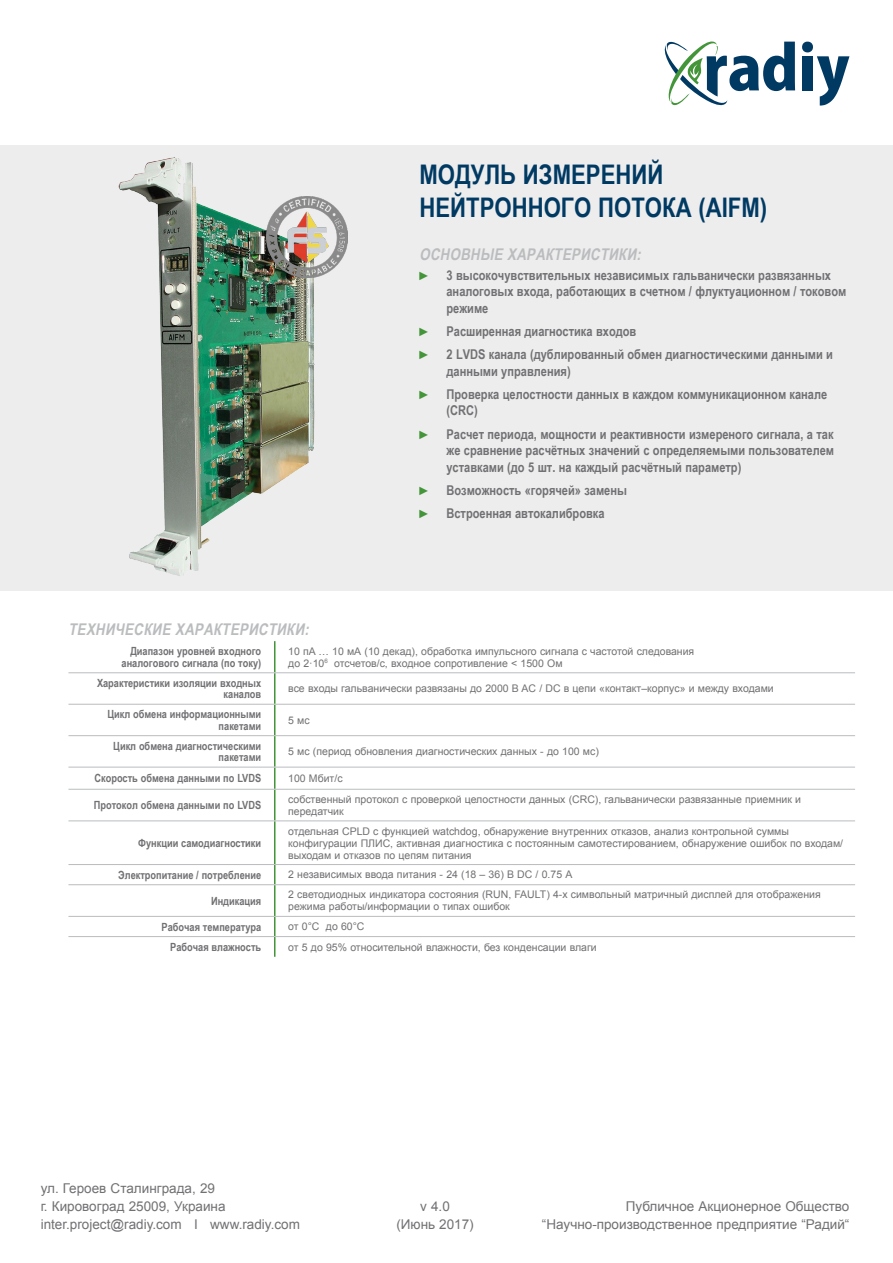
<style>
.page{position:relative;width:893px;height:1263px;background:#fff}
.page>*{position:absolute;margin:0;border:0;box-sizing:border-box;transform-origin:0 0}
.t1{font:700 27px/32.4px "Arial Narrow";color:#003a63}
.t2{font:italic 700 16.2px "Arial Narrow";color:#babcbe}
.t3{font:700 13.5px/23.2px "Arial Narrow";color:#717073}
.t4{font:13.5px/18px "Arial";color:#717073;text-align:right}
.t5{font:700 11.25px/11.2px "Arial Narrow";color:#717073;text-align:right}
.t6{font:10.5px/12px "Arial";color:#717073}
.s1{font-size:12px;color:#439539}
</style>
<div class="page">
<svg style="left:664px;top:41px;width:131px;height:65px"></svg>
<svg style="left:802px;top:42px;width:47px;height:64px"></svg>
<div style="left:0;top:145px;width:893px;height:446px;background:#ededee"></div>
<img style="left:118px;top:157px;width:199px;height:419px">
<hr style="left:274px;top:641px;width:1px;height:31px;background:#439539">
<hr style="left:274px;top:673px;width:1px;height:31px;background:#439539">
<hr style="left:274px;top:705px;width:1px;height:30px;background:#439539">
<hr style="left:274px;top:736px;width:1px;height:31px;background:#439539">
<svg style="left:274px;top:768px;width:1px;height:21px"></svg>
<hr style="left:274px;top:790px;width:1px;height:30px;background:#439539">
<hr style="left:274px;top:821px;width:1px;height:43px;background:#439539">
<svg style="left:274px;top:865px;width:1px;height:19px"></svg>
<hr style="left:274px;top:885px;width:1px;height:31px;background:#439539">
<svg style="left:274px;top:917px;width:1px;height:40px"></svg>
<hr style="left:68px;top:672px;width:207px;height:1px;background:#babcbe">
<hr style="left:275px;top:672px;width:580px;height:1px;background:#babcbe">
<hr style="left:68px;top:704px;width:207px;height:1px;background:#babcbe">
<hr style="left:275px;top:704px;width:580px;height:1px;background:#babcbe">
<hr style="left:68px;top:735px;width:207px;height:1px;background:#babcbe">
<hr style="left:275px;top:735px;width:580px;height:1px;background:#babcbe">
<hr style="left:68px;top:767px;width:207px;height:1px;background:#babcbe">
<hr style="left:275px;top:767px;width:580px;height:1px;background:#babcbe">
<hr style="left:68px;top:789px;width:207px;height:1px;background:#babcbe">
<hr style="left:275px;top:789px;width:580px;height:1px;background:#babcbe">
<hr style="left:68px;top:820px;width:207px;height:1px;background:#babcbe">
<hr style="left:275px;top:820px;width:580px;height:1px;background:#babcbe">
<hr style="left:68px;top:864px;width:207px;height:1px;background:#babcbe">
<hr style="left:275px;top:864px;width:580px;height:1px;background:#babcbe">
<hr style="left:68px;top:884px;width:207px;height:1px;background:#babcbe">
<hr style="left:275px;top:884px;width:580px;height:1px;background:#babcbe">
<hr style="left:68px;top:916px;width:207px;height:1px;background:#babcbe">
<hr style="left:275px;top:916px;width:580px;height:1px;background:#babcbe">
<hr style="left:68px;top:936px;width:207px;height:1px;background:#babcbe">
<hr style="left:275px;top:936px;width:580px;height:1px;background:#babcbe">
<img style="left:267px;top:196px;width:81px;height:81px">
<h1 class="t1" style="left:419px;top:157px;width:349px">Модуль измерений нейтронного потока (AIFM)</h1>
<h2 class="t2" style="left:419px;top:242px;width:227px">Основные характеристики:</h2>
<p class="t3" style="left:446px;top:266px;width:401px;line-height:16.5px;text-indent:-27px"><span class="s1">►</span> 3 высокочувствительных независимых гальванически развязанных аналоговых входа, работающих в счетном / флуктуационном / токовом режиме</p>
<p class="t3" style="left:419px;top:319px;width:415px"><span class="s1">►</span> Расширенная диагностика входов<br><span class="s1">►</span> 2 LVDS канала (дублированный обмен диагностическими данными и</p>
<p class="t3" style="left:419px;top:358px;width:409px;text-indent:27px">данными управления)<br><span class="s1">►</span> Проверка целостности данных в каждом коммуникационном канале</p>
<p class="t3" style="left:419px;top:398px;width:416px;text-indent:27px">(CRC)<br><span class="s1">►</span> Расчет периода, мощности и реактивности измереного сигнала, а так</p>
<p class="t3" style="left:446px;top:441px;width:389px;line-height:16.5px">же сравнение расчётных значений с определяемыми пользователем уставками (до 5 шт. на каждый расчётный параметр)</p>
<p class="t3" style="left:419px;top:478px;width:209px"><span class="s1">►</span> Возможность «горячей» замены <span class="s1">►</span> Встроенная автокалибровка</p>
<h2 class="t2" style="left:68px;top:617px;width:246px">Технические характеристики:</h2>
<p class="t5" style="left:122px;top:645px;width:141px">Диапазон уровней входного аналогового сигнала (по току)</p>
<p class="t6" style="left:288px;top:645px;width:408px">10 пA … 10 мА (10 декад), обработка импульсного сигнала с частотой следования до 2·10<sup>6</sup> отсчетов/с, входное сопротивление &lt; 1500 Ом</p>
<p class="t5" style="left:97px;top:677px;width:166px">Характеристики изоляции входных каналов</p>
<p class="t6" style="left:288px;top:683px;width:487px">все входы гальванически развязаны до 2000 В AC / DC в цепи «контакт–корпус» и между входами</p>
<p class="t5" style="left:107px;top:708px;width:155px">Цикл обмена информационными пакетами</p>
<p class="t6" style="left:288px;top:714px;width:23px">5 мс</p>
<p class="t5" style="left:113px;top:740px;width:149px">Цикл обмена диагностическими пакетами</p>
<p class="t6" style="left:288px;top:746px;width:312px">5 мс (период обновления диагностических данных - до 100 мс)</p>
<p class="t5" style="left:94px;top:772px;width:168px">Скорость обмена данными по LVDS</p>
<p class="t6" style="left:288px;top:772px;width:56px">100 Mбит/с</p>
<p class="t5" style="left:94px;top:799px;width:169px">Протокол обмена данными по LVDS</p>
<p class="t6" style="left:288px;top:793px;width:514px">собственный протокол с проверкой целостности данных (СRC), гальванически развязанные приемник и передатчик</p>
<p class="t5" style="left:138px;top:837px;width:125px">Функции самодиагностики</p>
<p class="t6" style="left:288px;top:825px;width:556px">отдельная CPLD c функцией watchdog, обнаружение внутренних отказов, анализ контрольной суммы конфигурации ПЛИС, активная диагностика с постоянным самотестированием, обнаружение ошибок по входам/ выходам и отказов по цепям питания</p>
<p class="t5" style="left:118px;top:868px;width:144px">Электропитание / потребление</p>
<p class="t6" style="left:288px;top:869px;width:286px">2 независимых ввода питания - 24 (18 – 36) В DC / 0.75 А</p>
<p class="t5" style="left:211px;top:894px;width:52px">Индикация</p>
<p class="t6" style="left:288px;top:889px;width:534px">2 светодиодных индикатора состояния (RUN, FAULT) 4-х символьный матричный дисплей для отображения режима работы/информации о типах ошибок</p>
<p class="t5" style="left:162px;top:920px;width:101px">Рабочая температура</p>
<p class="t6" style="left:288px;top:921px;width:78px">от 0°C до 60°C</p>
<p class="t5" style="left:170px;top:941px;width:93px">Рабочая влажность</p>
<p class="t6" style="left:288px;top:941px;width:310px">от 5 до 95% относительной влажности, без конденсации влаги</p>
<p class="t4" style="left:41px;top:1179px;width:261px;text-align:left">ул. Героев Сталинграда, 29<br>г. Кировоград 25009, Украина inter.project@radiy.com I www.radiy.com</p>
<p class="t4" style="left:396px;top:1197px;width:79px;text-align:center">v 4.0<br>(Июнь 2017)</p>
<p class="t4" style="left:542px;top:1197px;width:309px">Публичное Акционерное Общество “Научно-производственное предприятие “Радий“</p>
</div>
